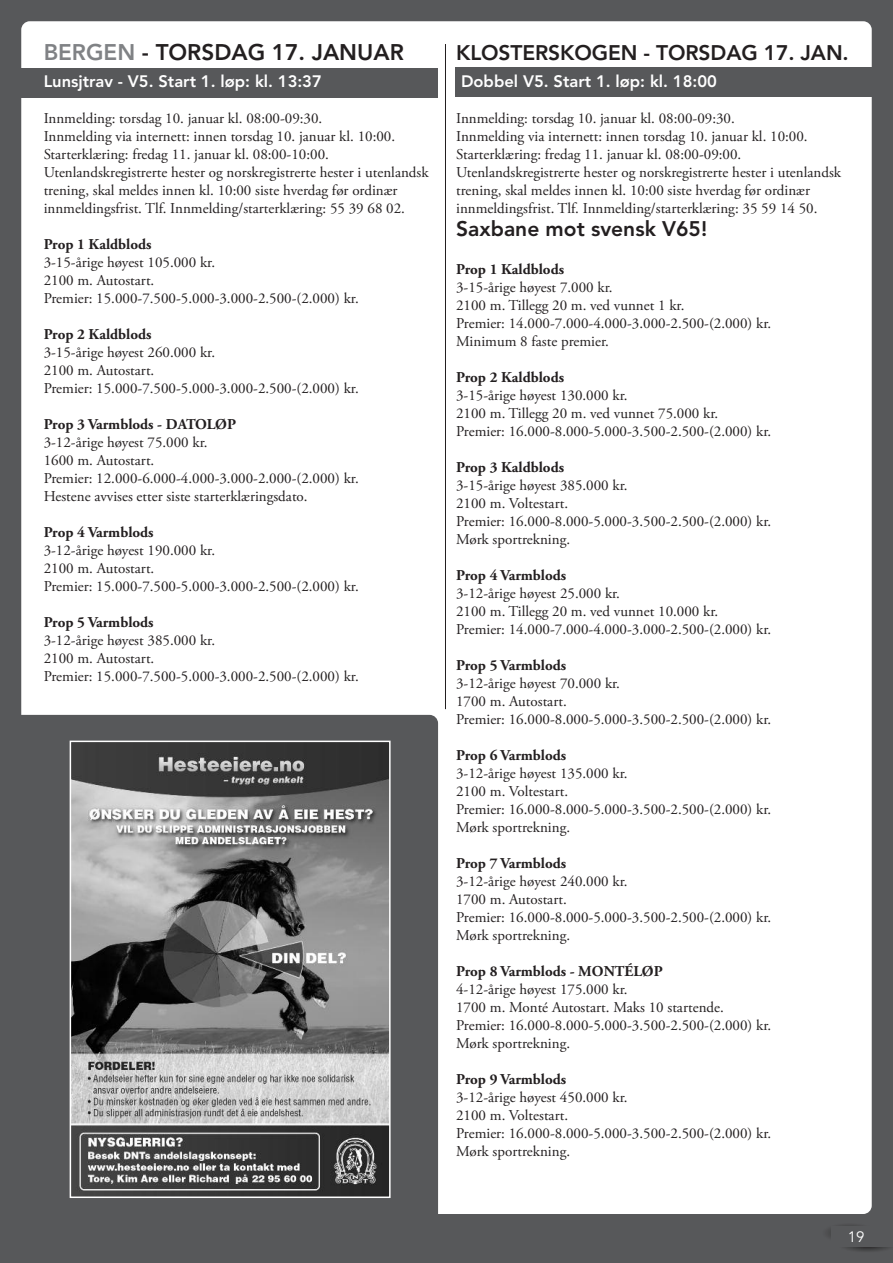
<style>
.page{position:relative;width:893px;height:1263px;background:#57585a}
.page>*{position:absolute;margin:0;border:0;box-sizing:border-box;transform-origin:0 0}
.t1{font:800 22.5px "Avenir";color:#231f20}
.t2{font:800 21px "Avenir";letter-spacing:-.005em;color:#231f20}
.t3{font:800 16.5px "Avenir";color:#fff}
.t4{font:15px/18px "Adobe Garamond Pro";color:#231f20}
.t5{font:700 15px "Adobe Garamond Pro";color:#231f20}
.t6{font:15px "Avenir";color:#fff}
.s1{color:#808285}
</style>
<div class="page">
<div style="left:21px;top:21px;width:851px;height:1193px;background:#fff;border-radius:9px"></div>
<div style="left:0;top:715px;width:438px;height:527px;background:#57585a;border-radius:9px"></div>
<img style="left:73px;top:744px;width:315px;height:451px">
<div style="left:70px;top:741px;width:321px;height:457px;border:2px solid #fff"></div>
<div style="left:0;top:68px;width:438px;height:30px;background:#57585a"></div>
<div style="left:455px;top:67px;width:438px;height:30px;background:#57585a"></div>
<hr style="left:445px;top:44px;width:1px;height:665px;background:#231f20">
<h1 class="t1" style="left:44px;top:43px;width:362px"><span class="s1">BERGEN</span> - TORSDAG 17. JANUAR</h1>
<p class="t3" style="left:44px;top:74px;width:280px">Lunsjtrav - V5. Start 1. løp: kl. 13:37</p>
<p class="t4" style="left:44px;top:110px;width:386px">Innmelding: torsdag 10. januar kl. 08:00-09:30.<br>Innmelding via internett: innen torsdag 10. januar kl. 10:00.<br>Starterklæring: fredag 11. januar kl. 08:00-10:00.<br>Utenlandskregistrerte hester og norskregistrerte hester i utenlandsk trening, skal meldes innen kl. 10:00 siste hverdag før ordinær innmeldingsfrist. Tlf. Innmelding/starterklæring: 55 39 68 02.</p>
<p class="t5" style="left:44px;top:238px;width:109px">Prop 1 Kaldblods</p>
<p class="t4" style="left:44px;top:254px;width:317px">3-15-årige høyest 105.000 kr.<br>2100 m. Autostart.<br>Premier: 15.000-7.500-5.000-3.000-2.500-(2.000) kr.</p>
<p class="t5" style="left:44px;top:328px;width:109px">Prop 2 Kaldblods</p>
<p class="t4" style="left:44px;top:344px;width:317px">3-15-årige høyest 260.000 kr.<br>2100 m. Autostart.<br>Premier: 15.000-7.500-5.000-3.000-2.500-(2.000) kr.</p>
<p class="t5" style="left:44px;top:418px;width:194px">Prop 3 Varmblods - DATOLØP</p>
<p class="t4" style="left:44px;top:434px;width:317px">3-12-årige høyest 75.000 kr.<br>1600 m. Autostart.<br>Premier: 12.000-6.000-4.000-3.000-2.000-(2.000) kr.<br>Hestene avvises etter siste starterklæringsdato.</p>
<p class="t5" style="left:44px;top:526px;width:112px">Prop 4 Varmblods</p>
<p class="t4" style="left:44px;top:542px;width:317px">3-12-årige høyest 190.000 kr.<br>2100 m. Autostart.<br>Premier: 15.000-7.500-5.000-3.000-2.500-(2.000) kr.</p>
<p class="t5" style="left:44px;top:616px;width:112px">Prop 5 Varmblods</p>
<p class="t4" style="left:44px;top:632px;width:317px">3-12-årige høyest 385.000 kr.<br>2100 m. Autostart.<br>Premier: 15.000-7.500-5.000-3.000-2.500-(2.000) kr.</p>
<h2 class="t2" style="left:456px;top:44px;width:394px">KLOSTERSKOGEN - TORSDAG 17. JAN.</h2>
<p class="t3" style="left:461px;top:74px;width:257px">Dobbel V5. Start 1. løp: kl. 18:00</p>
<p class="t4" style="left:456px;top:110px;width:386px">Innmelding: torsdag 10. januar kl. 08:00-09:30.<br>Innmelding via internett: innen torsdag 10. januar kl. 10:00.<br>Starterklæring: fredag 11. januar kl. 08:00-09:00.<br>Utenlandskregistrerte hester og norskregistrerte hester i utenlandsk trening, skal meldes innen kl. 10:00 siste hverdag før ordinær innmeldingsfrist. Tlf. Innmelding/starterklæring: 35 59 14 50.</p>
<h2 class="t2" style="left:456px;top:220px;width:253px">Saxbane mot svensk V65!</h2>
<p class="t5" style="left:456px;top:263px;width:109px">Prop 1 Kaldblods</p>
<p class="t4" style="left:456px;top:280px;width:317px">3-15-årige høyest 7.000 kr.<br>2100 m. Tillegg 20 m. ved vunnet 1 kr.<br>Premier: 14.000-7.000-4.000-3.000-2.500-(2.000) kr.<br>Minimum 8 faste premier.</p>
<p class="t5" style="left:456px;top:371px;width:109px">Prop 2 Kaldblods</p>
<p class="t4" style="left:456px;top:388px;width:317px">3-15-årige høyest 130.000 kr.<br>2100 m. Tillegg 20 m. ved vunnet 75.000 kr.<br>Premier: 16.000-8.000-5.000-3.500-2.500-(2.000) kr.</p>
<p class="t5" style="left:456px;top:461px;width:109px">Prop 3 Kaldblods</p>
<p class="t4" style="left:456px;top:478px;width:317px">3-15-årige høyest 385.000 kr.<br>2100 m. Voltestart.<br>Premier: 16.000-8.000-5.000-3.500-2.500-(2.000) kr.<br>Mørk sportrekning.</p>
<p class="t5" style="left:456px;top:569px;width:112px">Prop 4 Varmblods</p>
<p class="t4" style="left:456px;top:586px;width:317px">3-12-årige høyest 25.000 kr.<br>2100 m. Tillegg 20 m. ved vunnet 10.000 kr.<br>Premier: 14.000-7.000-4.000-3.000-2.500-(2.000) kr.</p>
<p class="t5" style="left:456px;top:659px;width:112px">Prop 5 Varmblods</p>
<p class="t4" style="left:456px;top:676px;width:317px">3-12-årige høyest 70.000 kr.<br>1700 m. Autostart.<br>Premier: 16.000-8.000-5.000-3.500-2.500-(2.000) kr.</p>
<p class="t5" style="left:456px;top:749px;width:112px">Prop 6 Varmblods</p>
<p class="t4" style="left:456px;top:766px;width:317px">3-12-årige høyest 135.000 kr.<br>2100 m. Voltestart.<br>Premier: 16.000-8.000-5.000-3.500-2.500-(2.000) kr.<br>Mørk sportrekning.</p>
<p class="t5" style="left:456px;top:857px;width:112px">Prop 7 Varmblods</p>
<p class="t4" style="left:456px;top:874px;width:317px">3-12-årige høyest 240.000 kr.<br>1700 m. Autostart.<br>Premier: 16.000-8.000-5.000-3.500-2.500-(2.000) kr.<br>Mørk sportrekning.</p>
<p class="t5" style="left:456px;top:965px;width:208px">Prop 8 Varmblods - MONTÉLØP</p>
<p class="t4" style="left:456px;top:982px;width:317px">4-12-årige høyest 175.000 kr.<br>1700 m. Monté Autostart. Maks 10 startende.<br>Premier: 16.000-8.000-5.000-3.500-2.500-(2.000) kr.<br>Mørk sportrekning.</p>
<p class="t5" style="left:456px;top:1073px;width:112px">Prop 9 Varmblods</p>
<p class="t4" style="left:456px;top:1090px;width:317px">3-12-årige høyest 450.000 kr.<br>2100 m. Voltestart.<br>Premier: 16.000-8.000-5.000-3.500-2.500-(2.000) kr.<br>Mørk sportrekning.</p>
<p class="t6" style="left:848px;top:1231px;width:18px">19</p>
</div>
